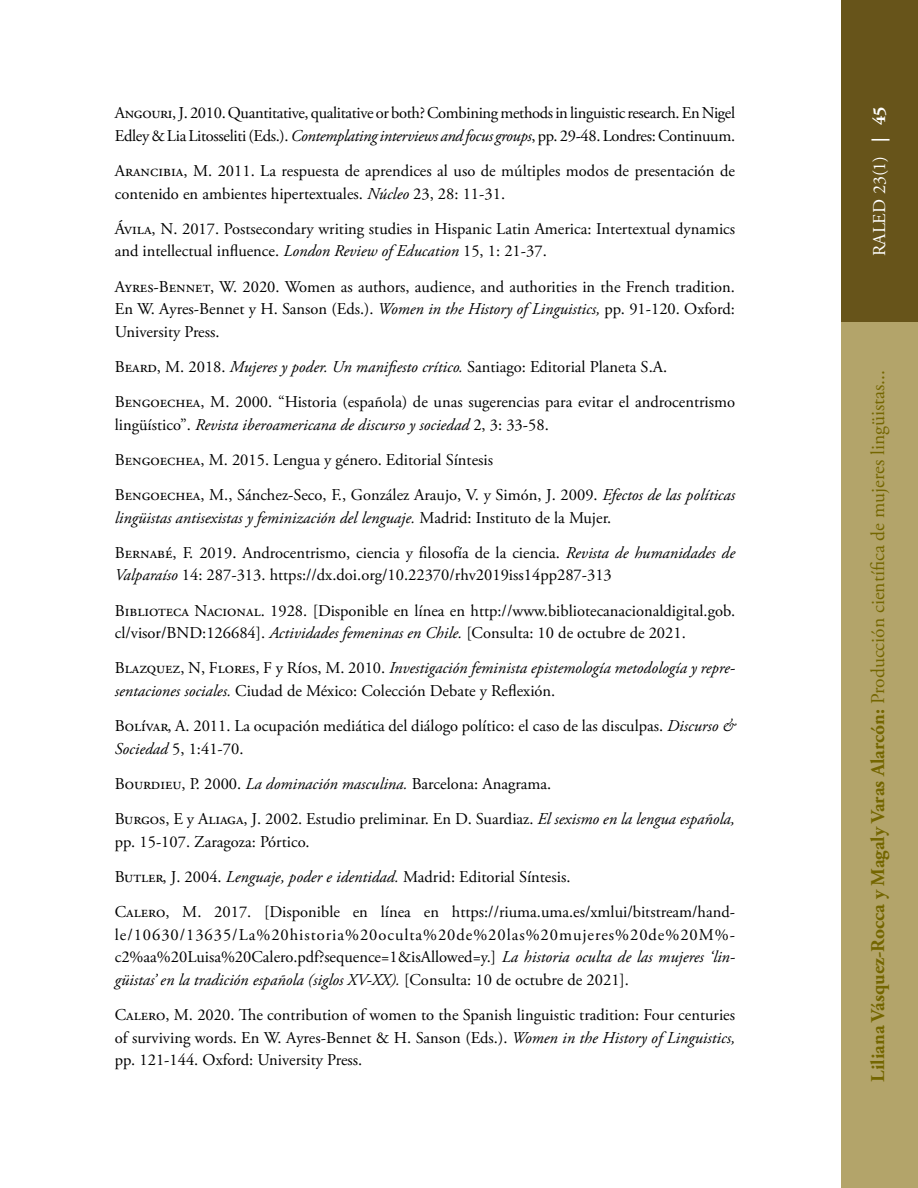
<style>
.page{position:relative;width:918px;height:1188px;background:#fff}
.page>*{position:absolute;margin:0;border:0;box-sizing:border-box;transform-origin:0 0}
.t1{font:19.5px "Adobe Garamond Pro";color:#746600}
.t2{font:18px "Adobe Garamond Pro";color:#fff}
.t3{font:16.5px/35.2px "Adobe Garamond Pro";color:#000}
.t4{font:16.5px/22.5px "Adobe Garamond Pro";letter-spacing:-.02em;color:#000}
.s1{font-style:italic}
.s2{font-weight:700}
</style>
<div class="page">
<div style="left:841px;top:0;width:77px;height:1188px;background:#b3a46a"></div>
<div style="left:841px;top:0;width:77px;height:322px;background:#67541a"></div>
<p class="t4" style="left:115px;top:102px;width:622px">Angouri, J. 2010. Quantitative, qualitative or both? Combining methods in linguistic research. En Nigel<br>Edley &amp; Lia Litosseliti (Eds.). <span class="s1">Contemplating interviews and focus groups</span>, pp. 29-48. Londres: Continuum.</p>
<p class="t3" style="left:115px;top:160px;width:622px;line-height:22.5px">Arancibia, M. 2011. La respuesta de aprendices al uso de múltiples modos de presentación de contenido en ambientes hipertextuales. <span class="s1">Núcleo</span> 23, 28: 11-31.</p>
<p class="t3" style="left:115px;top:218px;width:622px;line-height:22.5px">Ávila, N. 2017. Postsecondary writing studies in Hispanic Latin America: Intertextual dynamics and intellectual influence. <span class="s1">London Review of Education</span> 15, 1: 21-37.</p>
<p class="t3" style="left:115px;top:276px;width:622px;line-height:22.5px;text-align:justify">Ayres-Bennet, W. 2020. Women as authors, audience, and authorities in the French tradition.<br>En W. Ayres-Bennet y H. Sanson (Eds.). <span class="s1">Women in the History of Linguistics,</span> pp. 91-120. Oxford:<br>University Press.</p>
<p class="t3" style="left:115px;top:350px;width:622px">Beard, M. 2018. <span class="s1">Mujeres y poder. Un manifiesto crítico.</span> Santiago: Editorial Planeta S.A.<br>Bengoechea, M. 2000. “Historia (española) de unas sugerencias para evitar el androcentrismo</p>
<p class="t3" style="left:115px;top:407px;width:622px">lingüístico”. <span class="s1">Revista iberoamericana de discurso y sociedad</span> 2, 3: 33-58.<br>Bengoechea, M. 2015. Lengua y género. Editorial Síntesis<br>Bengoechea, M., Sánchez-Seco, F., González Araujo, V. y Simón, J. 2009. <span class="s1">Efectos de las políticas</span></p>
<p class="t3" style="left:115px;top:500px;width:622px"><span class="s1">lingüistas antisexistas y feminización del lenguaje.</span> Madrid: Instituto de la Mujer.<br>Bernabé, F. 2019. Androcentrismo, ciencia y filosofía de la ciencia. <span class="s1">Revista de humanidades de</span></p>
<p class="t3" style="left:115px;top:558px;width:622px"><span class="s1">Valparaíso</span> 14: 287-313. https://dx.doi.org/10.22370/rhv2019iss14pp287-313<br>Biblioteca Nacional. 1928. [Disponible en línea en http://www.bibliotecanacionaldigital.gob.</p>
<p class="t3" style="left:115px;top:616px;width:622px">cl/visor/BND:126684]. <span class="s1">Actividades femeninas en Chile.</span> [Consulta: 10 de octubre de 2021.<br>Blazquez, N, Flores, F y Ríos, M. 2010. <span class="s1">Investigación feminista epistemología metodología y repre-</span></p>
<p class="t3" style="left:115px;top:674px;width:622px"><span class="s1">sentaciones sociales.</span> Ciudad de México: Colección Debate y Reflexión.<br>Bolívar, A. 2011. La ocupación mediática del diálogo político: el caso de las disculpas. <span class="s1">Discurso &amp;</span></p>
<p class="t3" style="left:115px;top:731px;width:622px"><span class="s1">Sociedad</span> 5, 1:41-70.<br>Bourdieu, P. 2000. <span class="s1">La dominación masculina.</span> Barcelona: Anagrama.<br>Burgos, E y Aliaga, J. 2002. Estudio preliminar. En D. Suardiaz. <span class="s1">El sexismo en la lengua española,</span></p>
<p class="t3" style="left:115px;top:824px;width:622px">pp. 15-107. Zaragoza: Pórtico.<br>Butler, J. 2004. <span class="s1">Lenguaje, poder e identidad.</span> Madrid: Editorial Síntesis.<br>Calero, M. 2017. [Disponible en línea en https://riuma.uma.es/xmlui/bitstream/hand-</p>
<p class="t3" style="left:115px;top:924px;width:622px;line-height:22.5px;text-align:justify">le/10630/13635/La%20historia%20oculta%20de%20las%20mujeres%20de%20M%- c2%aa%20Luisa%20Calero.pdf?sequence=1&amp;isAllowed=y.] <span class="s1">La historia oculta de las mujeres ‘lin&shy;güistas’ en la tradición española (siglos XV-XX).</span> [Consulta: 10 de octubre de 2021].</p>
<p class="t3" style="left:115px;top:1004px;width:622px;line-height:22.5px;text-align:justify">Calero, M. 2020. The contribution of women to the Spanish linguistic tradition: Four centuries of surviving words. En W. Ayres-Bennet &amp; H. Sanson (Eds.). <span class="s1">Women in the History of Linguistics, </span>pp. 121-144. Oxford: University Press.</p>
<p class="t2" style="left:869px;top:256px;width:151px;rotate:-90deg">RALED 23(1) <span class="s2">| 45</span></p>
<p class="t1" style="left:866px;top:1082px;width:713px;rotate:-90deg"><span class="s2">Liliana Vásquez-Rocca y Magaly Varas Alarcón:</span> Producción científica de mujeres lingüistas...</p>
</div>
